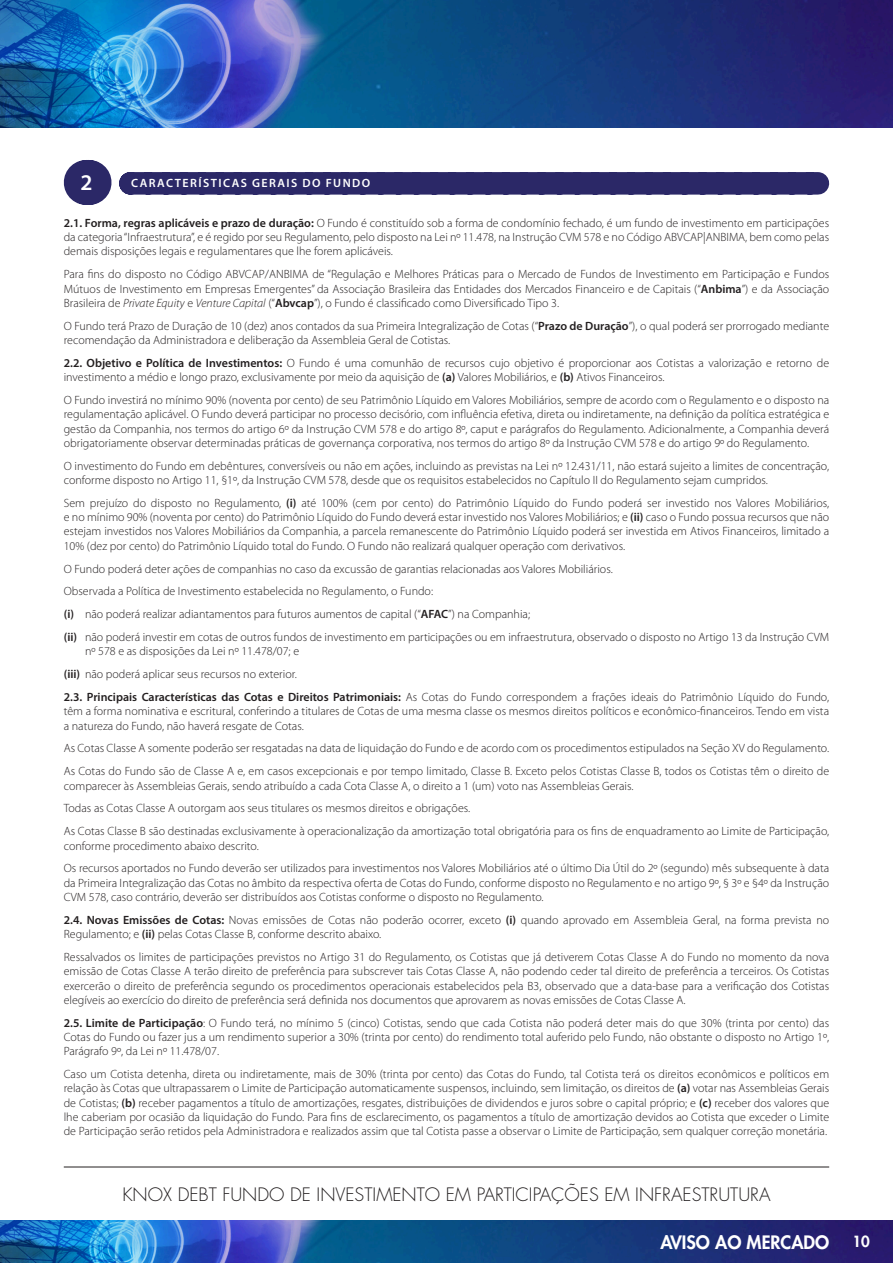
<style>
.page{position:relative;width:893px;height:1263px;background:#fff}
.page>*{position:absolute;margin:0;border:0;box-sizing:border-box;transform-origin:0 0}
.ITENS{font:600 22.5px "Myriad Pro";color:#fff}
.t1{font:300 18px "Futura";color:#231f20}
.t2{font:800 18px "Futura";color:#fff}
.t3{font:800 15px "Futura";color:#fff}
.t4{font:300 12px/14.2px "Myriad Pro";color:#231f20;text-align:justify}
.ITENS-2{font:600 12px "Myriad Pro";letter-spacing:.12em;color:#fff}
.s1{font-weight:600}
.s2{font-style:italic}
</style>
<div class="page">
<img style="left:0;top:0;width:893px;height:127px">
<img style="left:0;top:1220px;width:893px;height:43px">
<hr style="left:64px;top:1166px;width:765px;height:1px;background:#231f20">
<svg style="left:87px;top:160px;width:1px;height:45px"></svg>
<hr style="left:86px;top:160px;width:1px;height:45px;background:#2b2867">
<hr style="left:88px;top:160px;width:1px;height:45px;background:#2b2867">
<div style="left:130px;top:172px;width:688px;height:23px;background:#2b2867"></div>
<p class="ITENS" style="left:81px;top:168px;width:14px">2</p>
<p class="ITENS-2" style="left:131px;top:175px;width:241px">CARACTERÍSTICAS GERAIS DO FUNDO</p>
<p class="t4" style="left:64px;top:216px;width:767px"><span class="s1">2.1. Forma, regras aplicáveis e prazo de duração:</span> O Fundo é constituído sob a forma de condomínio fechado, é um fundo de investimento em participações da categoria “Infraestrutura”, e é regido por seu Regulamento, pelo disposto na Lei nº 11.478, na Instrução CVM 578 e no Código ABVCAP|ANBIMA, bem como pelas demais disposições legais e regulamentares que lhe forem aplicáveis.</p>
<p class="t4" style="left:64px;top:267px;width:767px">Para fins do disposto no Código ABVCAP/ANBIMA de “Regulação e Melhores Práticas para o Mercado de Fundos de Investimento em Participação e Fundos Mútuos de Investimento em Empresas Emergentes” da Associação Brasileira das Entidades dos Mercados Financeiro e de Capitais (“<span class="s1">Anbima</span>”) e da Associação Brasileira de <span class="s2">Private Equity</span> e <span class="s2">Venture Capital</span> (“<span class="s1">Abvcap</span>”), o Fundo é classificado como Diversificado Tipo 3.</p>
<p class="t4" style="left:64px;top:319px;width:767px">O Fundo terá Prazo de Duração de 10 (dez) anos contados da sua Primeira Integralização de Cotas (“<span class="s1">Prazo de Duração</span>”), o qual poderá ser prorrogado mediante recomendação da Administradora e deliberação da Assembleia Geral de Cotistas.</p>
<p class="t4" style="left:64px;top:356px;width:767px"><span class="s1">2.2. Objetivo e Política de Investimentos:</span> O Fundo é uma comunhão de recursos cujo objetivo é proporcionar aos Cotistas a valorização e retorno de investimento a médio e longo prazo, exclusivamente por meio da aquisição de <span class="s1">(a)</span> Valores Mobiliários, e <span class="s1">(b)</span> Ativos Financeiros.</p>
<p class="t4" style="left:64px;top:393px;width:767px">O Fundo investirá no mínimo 90% (noventa por cento) de seu Patrimônio Líquido em Valores Mobiliários, sempre de acordo com o Regulamento e o disposto na regulamentação aplicável. O Fundo deverá participar no processo decisório, com influência efetiva, direta ou indiretamente, na definição da política estratégica e gestão da Companhia, nos termos do artigo 6º da Instrução CVM 578 e do artigo 8º, caput e parágrafos do Regulamento. Adicionalmente, a Companhia deverá obrigatoriamente observar determinadas práticas de governança corporativa, nos termos do artigo 8º da Instrução CVM 578 e do artigo 9º do Regulamento.</p>
<p class="t4" style="left:64px;top:459px;width:767px">O investimento do Fundo em debêntures, conversíveis ou não em ações, incluindo as previstas na Lei nº 12.431/11, não estará sujeito a limites de concentração, conforme disposto no Artigo 11, §1º, da Instrução CVM 578, desde que os requisitos estabelecidos no Capítulo II do Regulamento sejam cumpridos.</p>
<p class="t4" style="left:64px;top:496px;width:767px">Sem prejuízo do disposto no Regulamento, <span class="s1">(i)</span> até 100% (cem por cento) do Patrimônio Líquido do Fundo poderá ser investido nos Valores Mobiliários, e no mínimo 90% (noventa por cento) do Patrimônio Líquido do Fundo deverá estar investido nos Valores Mobiliários; e <span class="s1">(ii)</span> caso o Fundo possua recursos que não estejam investidos nos Valores Mobiliários da Companhia, a parcela remanescente do Patrimônio Líquido poderá ser investida em Ativos Financeiros, limitado a 10% (dez por cento) do Patrimônio Líquido total do Fundo. O Fundo não realizará qualquer operação com derivativos.</p>
<p class="t4" style="left:64px;top:562px;width:550px">O Fundo poderá deter ações de companhias no caso da excussão de garantias relacionadas aos Valores Mobiliários.</p>
<p class="t4" style="left:64px;top:584px;width:371px">Observada a Política de Investimento estabelecida no Regulamento, o Fundo:</p>
<p class="t4" style="left:64px;top:607px;width:468px"><span class="s1">(i)</span> não poderá realizar adiantamentos para futuros aumentos de capital (“<span class="s1">AFAC</span>”) na Companhia;</p>
<p class="t4" style="left:85px;top:630px;width:746px;text-indent:-21px"><span class="s1">(ii)</span> não poderá investir em cotas de outros fundos de investimento em participações ou em infraestrutura, observado o disposto no Artigo 13 da Instrução CVM nº 578 e as disposições da Lei nº 11.478/07; e</p>
<p class="t4" style="left:64px;top:667px;width:235px"><span class="s1">(iii)</span> não poderá aplicar seus recursos no exterior.</p>
<p class="t4" style="left:64px;top:690px;width:767px"><span class="s1">2.3. Principais Características das Cotas e Direitos Patrimoniais:</span> As Cotas do Fundo correspondem a frações ideais do Patrimônio Líquido do Fundo, têm a forma nominativa e escritural, conferindo a titulares de Cotas de uma mesma classe os mesmos direitos políticos e econômico-financeiros. Tendo em vista a natureza do Fundo, não haverá resgate de Cotas.</p>
<p class="t4" style="left:64px;top:741px;width:767px">As Cotas Classe A somente poderão ser resgatadas na data de liquidação do Fundo e de acordo com os procedimentos estipulados na Seção XV do Regulamento.</p>
<p class="t4" style="left:64px;top:764px;width:767px">As Cotas do Fundo são de Classe A e, em casos excepcionais e por tempo limitado, Classe B. Exceto pelos Cotistas Classe B, todos os Cotistas têm o direito de comparecer às Assembleias Gerais, sendo atribuído a cada Cota Classe A, o direito a 1 (um) voto nas Assembleias Gerais.</p>
<p class="t4" style="left:64px;top:801px;width:408px">Todas as Cotas Classe A outorgam aos seus titulares os mesmos direitos e obrigações.</p>
<p class="t4" style="left:64px;top:824px;width:767px">As Cotas Classe B são destinadas exclusivamente à operacionalização da amortização total obrigatória para os fins de enquadramento ao Limite de Participação, conforme procedimento abaixo descrito.</p>
<p class="t4" style="left:64px;top:861px;width:767px">Os recursos aportados no Fundo deverão ser utilizados para investimentos nos Valores Mobiliários até o último Dia Útil do 2º (segundo) mês subsequente à data da Primeira Integralização das Cotas no âmbito da respectiva oferta de Cotas do Fundo, conforme disposto no Regulamento e no artigo 9º, § 3º e §4º da Instrução CVM 578, caso contrário, deverão ser distribuídos aos Cotistas conforme o disposto no Regulamento.</p>
<p class="t4" style="left:64px;top:913px;width:767px"><span class="s1">2.4. Novas Emissões de Cotas:</span> Novas emissões de Cotas não poderão ocorrer, exceto <span class="s1">(i)</span> quando aprovado em Assembleia Geral, na forma prevista no<br>Regulamento; e <span class="s1">(ii)</span> pelas Cotas Classe B, conforme descrito abaixo.</p>
<p class="t4" style="left:64px;top:950px;width:767px">Ressalvados os limites de participações previstos no Artigo 31 do Regulamento, os Cotistas que já detiverem Cotas Classe A do Fundo no momento da nova emissão de Cotas Classe A terão direito de preferência para subscrever tais Cotas Classe A, não podendo ceder tal direito de preferência a terceiros. Os Cotistas exercerão o direito de preferência segundo os procedimentos operacionais estabelecidos pela B3, observado que a data-base para a verificação dos Cotistas elegíveis ao exercício do direito de preferência será definida nos documentos que aprovarem as novas emissões de Cotas Classe A.</p>
<p class="t4" style="left:64px;top:1016px;width:767px"><span class="s1">2.5. Limite de Participação</span>: O Fundo terá, no mínimo 5 (cinco) Cotistas, sendo que cada Cotista não poderá deter mais do que 30% (trinta por cento) das Cotas do Fundo ou fazer jus a um rendimento superior a 30% (trinta por cento) do rendimento total auferido pelo Fundo, não obstante o disposto no Artigo 1º, Parágrafo 9º, da Lei nº 11.478/07.</p>
<p class="t4" style="left:64px;top:1067px;width:767px">Caso um Cotista detenha, direta ou indiretamente, mais de 30% (trinta por cento) das Cotas do Fundo, tal Cotista terá os direitos econômicos e políticos em relação às Cotas que ultrapassarem o Limite de Participação automaticamente suspensos, incluindo, sem limitação, os direitos de <span class="s1">(a)</span> votar nas Assembleias Gerais de Cotistas; <span class="s1">(b)</span> receber pagamentos a título de amortizações, resgates, distribuições de dividendos e juros sobre o capital próprio; e <span class="s1">(c)</span> receber dos valores que lhe caberiam por ocasião da liquidação do Fundo. Para fins de esclarecimento, os pagamentos a título de amortização devidos ao Cotista que exceder o Limite de Participação serão retidos pela Administradora e realizados assim que tal Cotista passe a observar o Limite de Participação, sem qualquer correção monetária.</p>
<h2 class="t1" style="left:122px;top:1183px;width:650px">KNOX DEBT FUNDO DE INVESTIMENTO EM PARTICIPAÇÕES EM INFRAESTRUTURA</h2>
<h2 class="t2" style="left:660px;top:1230px;width:170px">AVISO AO MERCADO</h2>
<p class="t3" style="left:852px;top:1231px;width:19px">10</p>
</div>
